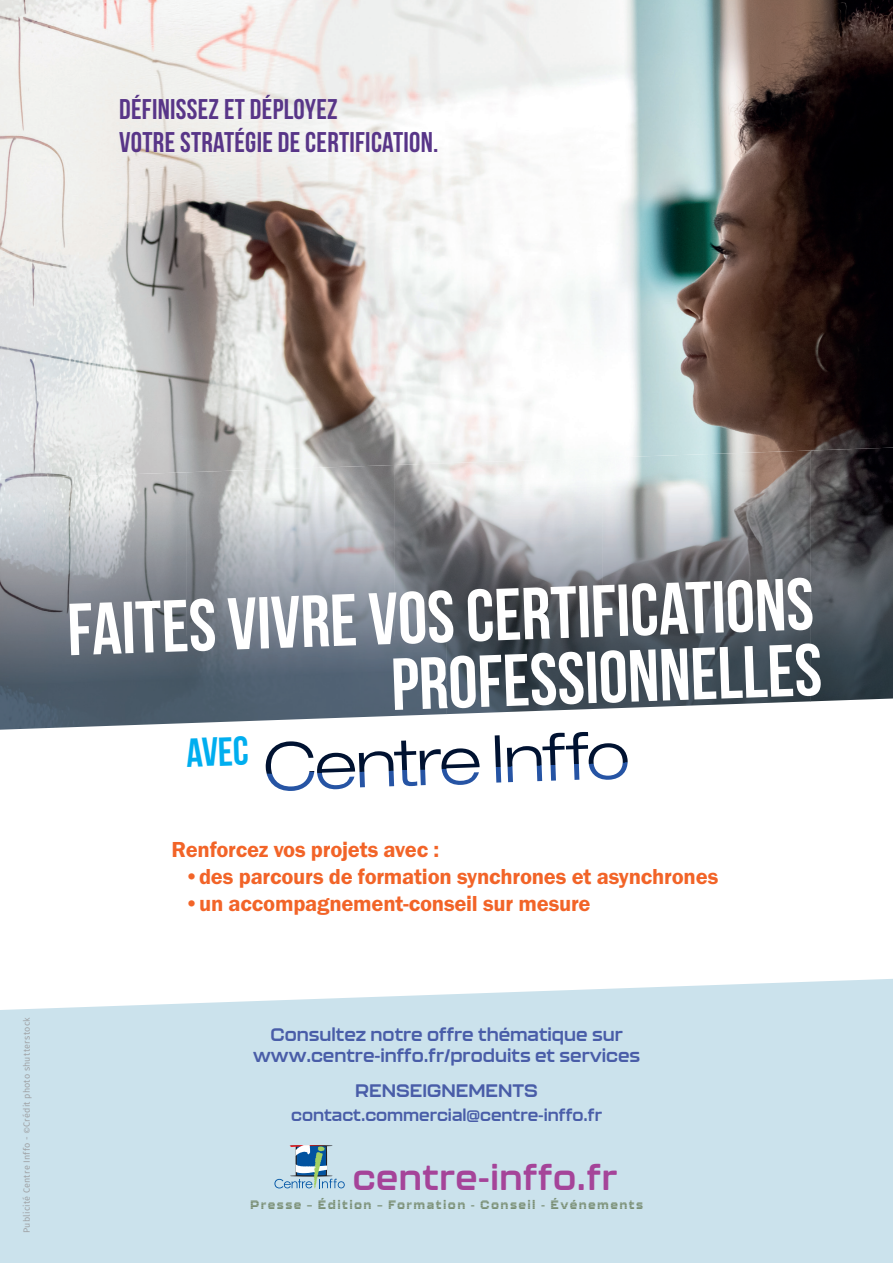
<style>
.page{position:relative;width:893px;height:1263px;background:#fff}
.page>*{position:absolute;margin:0;border:0;box-sizing:border-box;transform-origin:0 0}
.t1{font:700 73.5px/66px "Bebas Neue";color:#fff;text-align:right}
.t2{font:700 40.5px "Bebas Neue";color:#00aeef}
.t3{font:700 34.5px "Kallisto";letter-spacing:.02em;color:#a54499}
.t4{font:700 28.5px/33px "Bebas Neue";letter-spacing:.01em;color:#583588}
.t5{font:22.5px "Franklin Gothic URW Dem";letter-spacing:-.01em;color:#f26428}
.t6{font:700 18px/21.6px "Kallisto";color:#495da8;text-align:center}
.t7{font:700 16.5px "Kallisto";color:#495da8}
.t8{font:12px "Kallisto Lined";letter-spacing:.12em;color:#697d5b}
.t9{font:9px "Fira Sans";letter-spacing:.025em;color:#9d9fa2}
</style>
<div class="page">
<img style="left:0;top:0;width:893px;height:715px">
<img style="left:0;top:472px;width:186px;height:164px">
<img style="left:186px;top:465px;width:208px;height:171px">
<img style="left:394px;top:458px;width:208px;height:178px">
<img style="left:602px;top:450px;width:208px;height:186px">
<img style="left:810px;top:448px;width:83px;height:253px">
<img style="left:0;top:636px;width:447px;height:94px">
<img style="left:446px;top:636px;width:365px;height:78px">
<div style="left:0;top:979px;width:893px;height:284px;background:#cbe2ec"></div>
<svg style="left:274px;top:1145px;width:71px;height:43px;background:#9ebdcd"></svg>
<svg style="left:265px;top:732px;width:363px;height:59px"></svg>
<p class="t4" style="left:119px;top:92px;width:321px">DÉFINISSEZ ET DÉPLOYEZ<br>VOTRE STRATÉGIE DE CERTIFICATION.</p>
<p class="t1" style="left:66px;top:596px;width:754px;rotate:-2deg">FAITES VIVRE VOS CERTIFICATIONS<br>PROFESSIONNELLES</p>
<p class="t2" style="left:186px;top:730px;width:64px;rotate:-2deg">AVEC</p>
<p class="t5" style="left:172px;top:835px;width:269px">Renforcez vos projets avec :</p>
<p class="t5" style="left:184px;top:862px;width:535px">•des parcours de formation synchrones et asynchrones</p>
<p class="t5" style="left:184px;top:889px;width:408px">•un accompagnement-conseil sur mesure</p>
<p class="t9" style="left:20px;top:1233px;width:217px;rotate:-90deg">Publicité Centre Inffo - ©Crédit photo shutterstock</p>
<p class="t6" style="left:253px;top:1023px;width:388px">Consultez notre offre thématique sur www.centre-inffo.fr/produits et services</p>
<p class="t6" style="left:355px;top:1079px;width:184px">RENSEIGNEMENTS</p>
<p class="t7" style="left:291px;top:1105px;width:312px">contact.commercial@centre-inffo.fr</p>
<p class="t3" style="left:353px;top:1156px;width:266px">centre-inffo.fr</p>
<p class="t8" style="left:250px;top:1197px;width:395px">Presse – Édition – Formation - Conseil - Événements</p>
</div>
